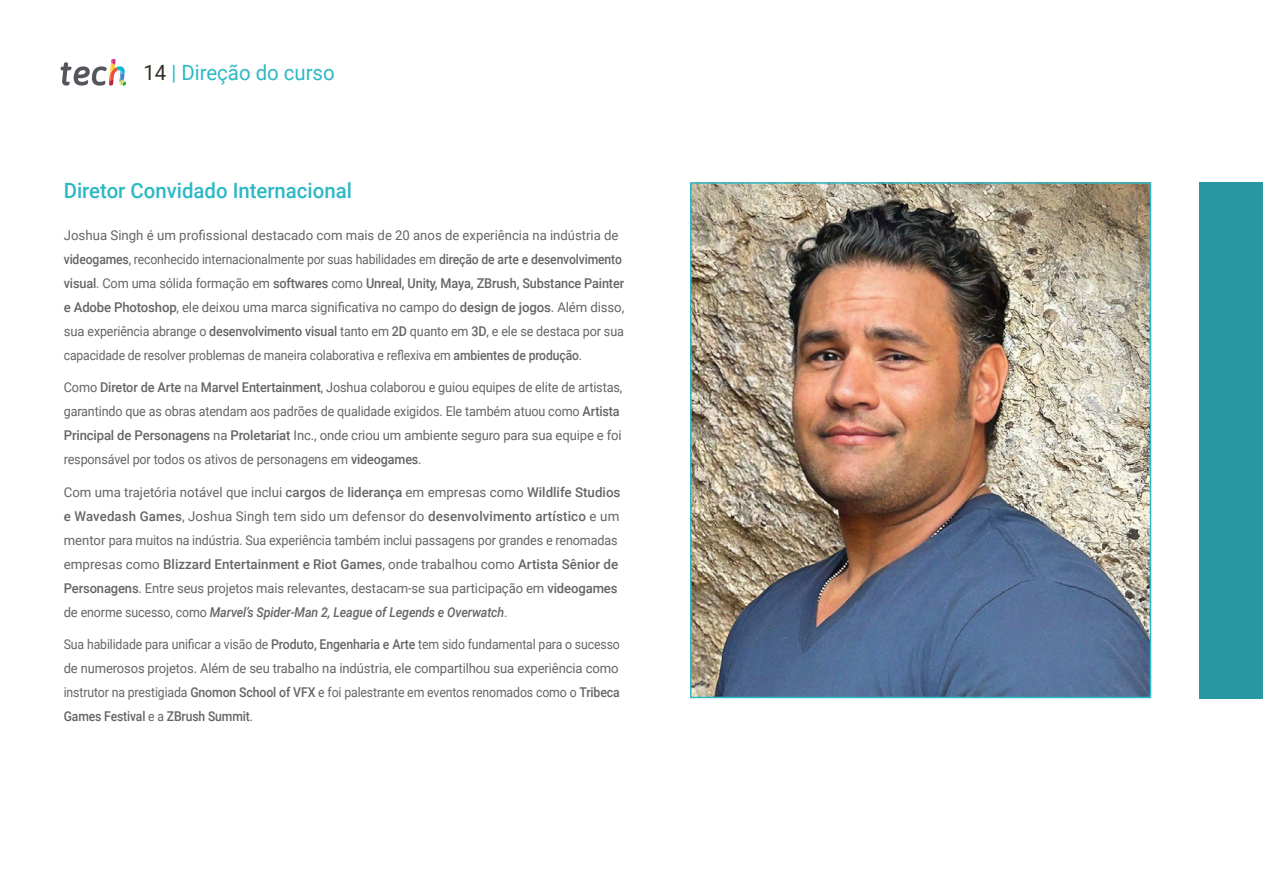
<style>
.page{position:relative;width:1263px;height:893px;background:#fff}
.page>*{position:absolute;margin:0;border:0;box-sizing:border-box;transform-origin:0 0}
.t1{font:500 21px "Roboto";color:#2db8c5}
.t2{font:21px "Roboto";color:#2db8c5}
.t3{font:13.5px/24px "Roboto";letter-spacing:-.01em;color:#656565}
.t4{font:13.5px/24px "Roboto";letter-spacing:-.01em;color:#656565;scale:.94 1}
.t5{font:13.5px/24px "Roboto";letter-spacing:-.01em;color:#656565;text-align:justify;scale:.91 1}
.s1{color:#312e20}
.s2{font-weight:500}
.s3{font-weight:500;font-style:italic}
</style>
<div class="page">
<svg style="left:61px;top:59px;width:65px;height:27px"></svg>
<img style="left:693px;top:185px;width:455px;height:510px">
<div style="left:690px;top:182px;width:461px;height:516px;border:2px solid #2db8c5"></div>
<div style="left:1199px;top:182px;width:64px;height:516px;background:#2798a3"></div>
<h1 class="t2" style="left:144px;top:57px;width:193px"><span class="s1">14</span> | Direção do curso</h1>
<h1 class="t1" style="left:64px;top:176px;width:290px">Diretor Convidado Internacional</h1>
<p class="t3" style="left:64px;top:222px;width:562px">Joshua Singh é um profissional destacado com mais de 20 anos de experiência na indústria de <span class="s2">videogames</span>, reconhecido internacionalmente por suas habilidades em <span class="s2">direção de arte e desenvolvimento visual</span>. Com uma sólida formação em <span class="s2">softwares</span> como <span class="s2">Unreal, Unity, Maya, ZBrush, Substance Painter e Adobe Photoshop</span>, ele deixou uma marca significativa no campo do <span class="s2">design de jogos</span>. Além disso, sua experiência abrange o <span class="s2">desenvolvimento visual</span> tanto em <span class="s2">2D</span> quanto em <span class="s2">3D</span>, e ele se destaca por sua capacidade de resolver problemas de maneira colaborativa e reflexiva em <span class="s2">ambientes de produção</span>.</p>
<p class="t4" style="left:64px;top:375px;width:596px">Como <span class="s2">Diretor de Arte</span> na <span class="s2">Marvel Entertainment</span>, Joshua colaborou e guiou equipes de elite de artistas, garantindo que as obras atendam aos padrões de qualidade exigidos. Ele também atuou como <span class="s2">Artista Principal de Personagens</span> na <span class="s2">Proletariat</span> Inc., onde criou um ambiente seguro para sua equipe e foi responsável por todos os ativos de personagens em <span class="s2">videogames</span>.</p>
<p class="t3" style="left:64px;top:479px;width:558px">Com uma trajetória notável que inclui <span class="s2">cargos</span> de <span class="s2">liderança</span> em empresas como <span class="s2">Wildlife Studios e Wavedash Games</span>, Joshua Singh tem sido um defensor do <span class="s2">desenvolvimento artístico</span> e um mentor para muitos na indústria. Sua experiência também inclui passagens por grandes e renomadas empresas como <span class="s2">Blizzard Entertainment e Riot Games</span>, onde trabalhou como <span class="s2">Artista Sênior de Personagens</span>. Entre seus projetos mais relevantes, destacam-se sua participação em <span class="s2">videogames </span>de enorme sucesso, como <span class="s3">Marvel’s Spider-Man 2, League of Legends e Overwatch</span>.</p>
<p class="t5" style="left:64px;top:632px;width:613px">Sua habilidade para unificar a visão de <span class="s2">Produto, Engenharia e Arte</span> tem sido fundamental para o sucesso de numerosos projetos. Além de seu trabalho na indústria, ele compartilhou sua experiência como instrutor na prestigiada <span class="s2">Gnomon School of VFX</span> e foi palestrante em eventos renomados como o <span class="s2">Tribeca Games Festival</span> e a <span class="s2">ZBrush Summit</span>.</p>
</div>
